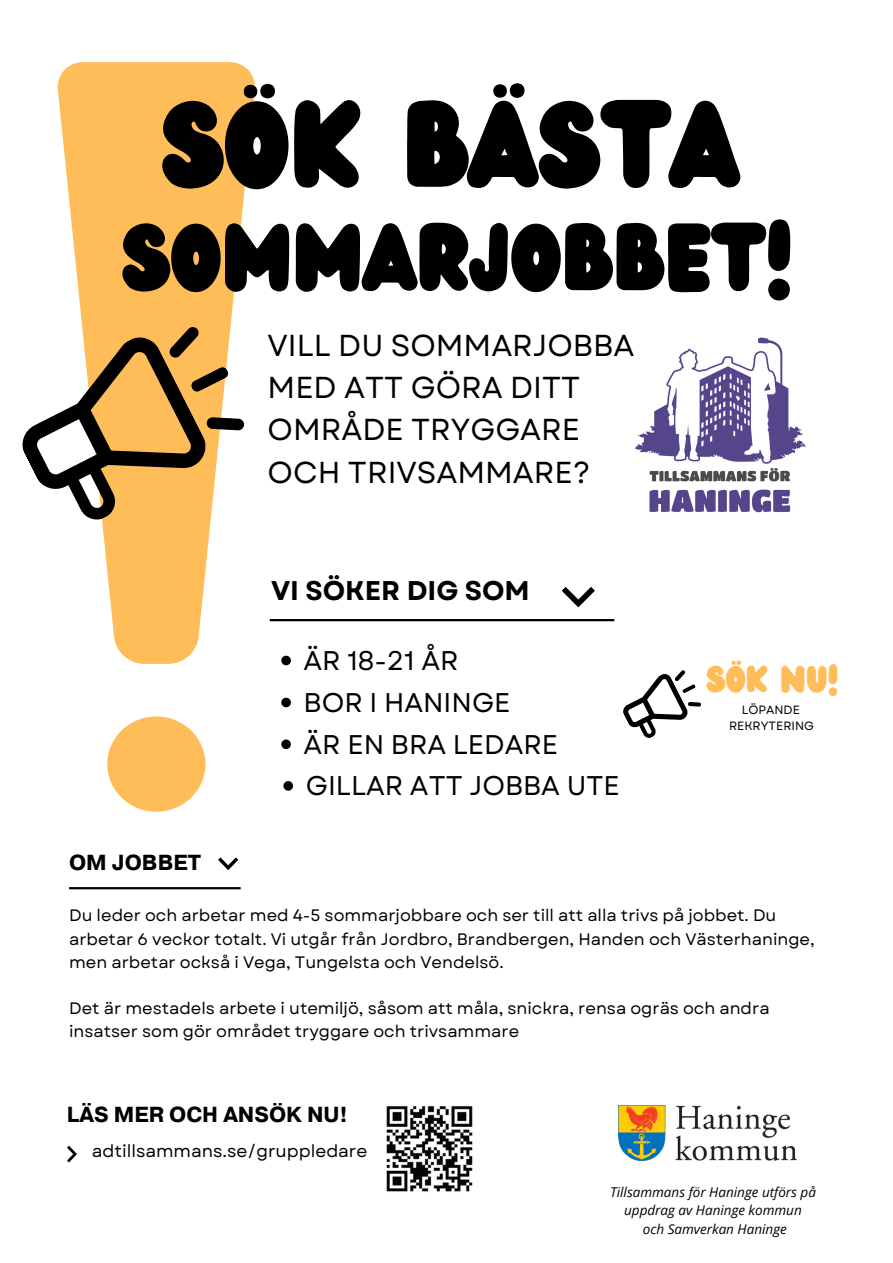
<style>
.page{position:relative;width:893px;height:1263px;background:#fff}
.page>*{position:absolute;margin:0;border:0;box-sizing:border-box;transform-origin:0 0}
.t1{font:106.8px "Wedges";color:#000}
.t2{font:83.1px "Wedges";color:#000}
.t3{font:32.62px "Wedges";color:#ffbd59}
.t4{font:30.22px/42.2px "Garet";color:#000}
.t5{font:27px "Garet";color:#000}
.t6{font:700 27px "Garet";color:#000}
.t7{font:700 21.67px "Pragmatica";color:#000}
.t8{font:17.25px "Garet";color:#000}
.t9{font:16.58px/23.1px "Garet";color:#000}
.t10{font:italic 13.5px "Open Sans";color:#000}
.t11{font:12px "Garet";color:#000}
</style>
<div class="page">
<svg style="left:57px;top:62px;width:198px;height:602px;fill:#ffbd59"></svg>
<svg style="left:22px;top:324px;width:225px;height:213px"></svg>
<div style="left:107px;top:716px;width:98px;height:96px;background:#ffbd59;border-radius:50%"></div>
<hr style="left:270px;top:619px;width:344px;height:2px;background:#000">
<svg style="left:562px;top:587px;width:33px;height:20px"></svg>
<svg style="left:67px;top:1146px;width:10px;height:16px"></svg>
<svg style="left:281px;top:656px;width:10px;height:9px"></svg>
<svg style="left:281px;top:698px;width:10px;height:9px"></svg>
<hr style="left:69px;top:887px;width:172px;height:2px;background:#000">
<svg style="left:218px;top:857px;width:20px;height:13px"></svg>
<img style="left:635px;top:337px;width:171px;height:176px">
<img style="left:618px;top:1105px;width:178px;height:55px">
<img style="left:386px;top:1106px;width:87px;height:86px">
<svg style="left:281px;top:739px;width:10px;height:10px"></svg>
<svg style="left:283px;top:781px;width:10px;height:10px"></svg>
<svg style="left:623px;top:670px;width:79px;height:68px"></svg>
<p class="t1" style="left:162px;top:66px;width:579px">SÖK BÄSTA</p>
<h3 class="t2" style="left:122px;top:196px;width:671px">SOMMARJOBBET!</h3>
<h3 class="t4" style="left:268px;top:324px;width:368px">VILL DU SOMMARJOBBA<br>MED ATT GÖRA DITT<br>OMRÅDE TRYGGARE<br>OCH TRIVSAMMARE?</h3>
<p class="t7" style="left:69px;top:848px;width:133px">OM JOBBET</p>
<h4 class="t6" style="left:271px;top:571px;width:260px">VI SÖKER DIG SOM</h4>
<h1 class="t5" style="left:303px;top:641px;width:156px">ÄR 18-21 ÅR</h1>
<p class="t5" style="left:303px;top:683px;width:208px">BOR I HANINGE</p>
<p class="t5" style="left:303px;top:725px;width:256px">ÄR EN BRA LEDARE</p>
<p class="t5" style="left:306px;top:766px;width:315px">GILLAR ATT JOBBA UTE</p>
<p class="t3" style="left:706px;top:655px;width:133px">SÖK NU!</p>
<p class="t11" style="left:741px;top:701px;width:60px">LÖPANDE</p>
<p class="t11" style="left:729px;top:717px;width:87px">REKRYTERING</p>
<p class="t9" style="left:69px;top:904px;width:747px">Du leder och arbetar med 4-5 sommarjobbare och ser till att alla trivs på jobbet. Du arbetar 6 veckor totalt. Vi utgår från Jordbro, Brandbergen, Handen och Västerhaninge, men arbetar också i Vega, Tungelsta och Vendelsö.</p>
<p class="t9" style="left:69px;top:996px;width:702px">Det är mestadels arbete i utemiljö, såsom att måla, snickra, rensa ogräs och andra insatser som gör området tryggare och trivsammare</p>
<p class="t7" style="left:67px;top:1100px;width:283px">LÄS MER OCH ANSÖK NU!</p>
<p class="t8" style="left:92px;top:1139px;width:277px">adtillsammans.se/gruppledare</p>
<p class="t10" style="left:610px;top:1182px;width:207px">Tillsammans för Haninge utförs på</p>
<p class="t10" style="left:624px;top:1201px;width:179px">uppdrag av Haninge kommun</p>
<h6 class="t10" style="left:643px;top:1219px;width:145px">och Samverkan Haninge</h6>
</div>
